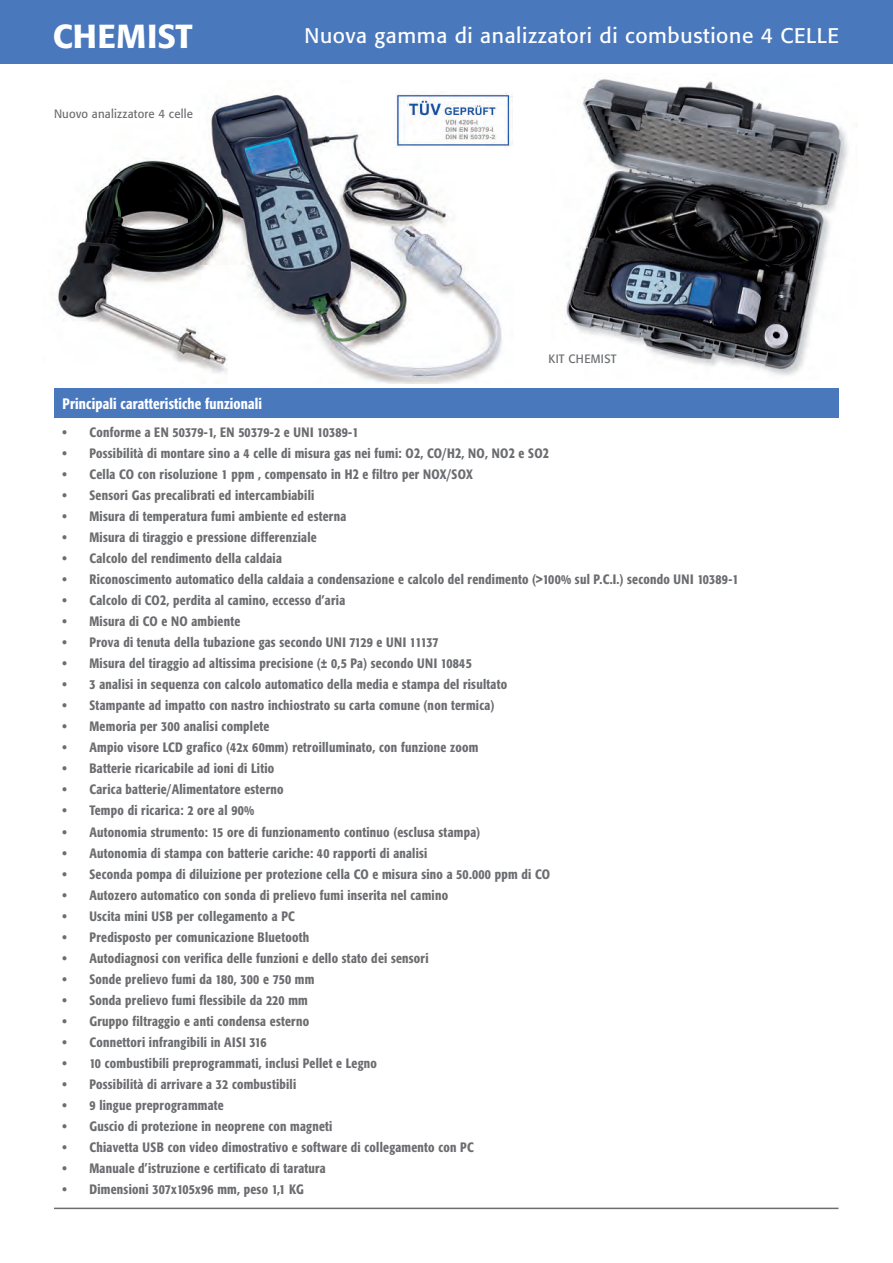
<style>
.page{position:relative;width:893px;height:1263px;background:#fff}
.page>*{position:absolute;margin:0;border:0;box-sizing:border-box;transform-origin:0 0}
.t1{font:500 33px "Formata";color:#fff}
.t2{font:21px "Formata";letter-spacing:.03em;color:#fff}
.t3{font:500 condensed 15px "Formata";letter-spacing:.01em;color:#fff;scale:.95 1}
.t4{font:500 condensed 13.5px "Formata";letter-spacing:.02em;color:#6c6d70;scale:.95 1}
.t5{font:12px "Formata";letter-spacing:.02em;color:#6c6d70;scale:.95 1}
.s1{font-size:14.85px}
</style>
<div class="page">
<img style="left:57px;top:95px;width:445px;height:288px">
<div style="left:0;top:0;width:893px;height:64px;background:#4a78bd"></div>
<div style="left:54px;top:388px;width:784px;height:30px;background:#4a78bd"></div>
<hr style="left:54px;top:1207px;width:784px;height:2px;background:#6c6d70">
<img style="left:565px;top:78px;width:283px;height:298px">
<img style="left:393px;top:92px;width:120px;height:56px">
<p class="t1" style="left:53px;top:16px;width:141px">CHEMIST</p>
<p class="t2" style="left:305px;top:22px;width:536px">Nuova gamma di analizzatori di combustione 4 CELLE</p>
<p class="t5" style="left:54px;top:106px;width:148px">Nuovo analizzatore 4 celle</p>
<p class="t5" style="left:549px;top:351px;width:73px">KIT CHEMIST</p>
<p class="t3" style="left:63px;top:395px;width:212px">Principali caratteristiche funzionali</p>
<p class="t4" style="left:63px;top:424px;width:313px">• Conforme a EN 50379-1, EN 50379-2 e UNI 10389-1</p>
<p class="t4" style="left:63px;top:445px;width:514px">• Possibilità di montare sino a 4 celle di misura gas nei fumi: O<span class="s1">2</span>, CO/H<span class="s1">2</span>, NO, NO<span class="s1">2</span> e SO<span class="s1">2</span></p>
<p class="t4" style="left:63px;top:466px;width:433px">• Cella CO con risoluzione 1 ppm , compensato in H<span class="s1">2</span> e filtro per NOX/SOX</p>
<p class="t4" style="left:63px;top:487px;width:267px">• Sensori Gas precalibrati ed intercambiabili</p>
<p class="t4" style="left:63px;top:508px;width:300px">• Misura di temperatura fumi ambiente ed esterna</p>
<p class="t4" style="left:63px;top:529px;width:269px">• Misura di tiraggio e pressione differenziale</p>
<p class="t4" style="left:63px;top:550px;width:232px">• Calcolo del rendimento della caldaia</p>
<p class="t4" style="left:63px;top:571px;width:713px">• Riconoscimento automatico della caldaia a condensazione e calcolo del rendimento (&gt;100% sul P.C.I.) secondo UNI 10389-1</p>
<p class="t4" style="left:63px;top:592px;width:299px">• Calcolo di CO<span class="s1">2</span>, perdita al camino, eccesso d’aria</p>
<p class="t4" style="left:63px;top:613px;width:189px">• Misura di CO e NO ambiente</p>
<p class="t4" style="left:63px;top:634px;width:397px">• Prova di tenuta della tubazione gas secondo UNI 7129 e UNI 11137</p>
<p class="t4" style="left:63px;top:655px;width:432px">• Misura del tiraggio ad altissima precisione (± 0,5 Pa) secondo UNI 10845</p>
<p class="t4" style="left:63px;top:676px;width:470px">• 3 analisi in sequenza con calcolo automatico della media e stampa del risultato</p>
<p class="t4" style="left:63px;top:697px;width:456px">• Stampante ad impatto con nastro inchiostrato su carta comune (non termica)</p>
<p class="t4" style="left:63px;top:718px;width:219px">• Memoria per 300 analisi complete</p>
<p class="t4" style="left:63px;top:739px;width:439px">• Ampio visore LCD grafico (42x 60mm) retroilluminato, con funzione zoom</p>
<p class="t4" style="left:63px;top:760px;width:224px">• Batterie ricaricabile ad ioni di Litio</p>
<p class="t4" style="left:63px;top:781px;width:234px">• Carica batterie/Alimentatore esterno</p>
<p class="t4" style="left:63px;top:802px;width:203px">• Tempo di ricarica: 2 ore al 90%</p>
<p class="t4" style="left:63px;top:823px;width:441px">• Autonomia strumento: 15 ore di funzionamento continuo (esclusa stampa)</p>
<p class="t4" style="left:63px;top:844px;width:386px">• Autonomia di stampa con batterie cariche: 40 rapporti di analisi</p>
<p class="t4" style="left:63px;top:865px;width:515px">• Seconda pompa di diluizione per protezione cella CO e misura sino a 50.000 ppm di CO</p>
<p class="t4" style="left:63px;top:886px;width:407px">• Autozero automatico con sonda di prelievo fumi inserita nel camino</p>
<p class="t4" style="left:63px;top:907px;width:246px">• Uscita mini USB per collegamento a PC</p>
<p class="t4" style="left:63px;top:928px;width:261px">• Predisposto per comunicazione Bluetooth</p>
<p class="t4" style="left:63px;top:949px;width:387px">• Autodiagnosi con verifica delle funzioni e dello stato dei sensori</p>
<p class="t4" style="left:63px;top:970px;width:267px">• Sonde prelievo fumi da 180, 300 e 750 mm</p>
<p class="t4" style="left:63px;top:991px;width:260px">• Sonda prelievo fumi flessibile da 220 mm</p>
<p class="t4" style="left:63px;top:1012px;width:261px">• Gruppo filtraggio e anti condensa esterno</p>
<p class="t4" style="left:63px;top:1033px;width:216px">• Connettori infrangibili in AISI 316</p>
<p class="t4" style="left:63px;top:1054px;width:332px">• 10 combustibili preprogrammati, inclusi Pellet e Legno</p>
<p class="t4" style="left:63px;top:1075px;width:248px">• Possibilità di arrivare a 32 combustibili</p>
<p class="t4" style="left:63px;top:1096px;width:171px">• 9 lingue preprogrammate</p>
<p class="t4" style="left:63px;top:1118px;width:286px">• Guscio di protezione in neoprene con magneti</p>
<p class="t4" style="left:63px;top:1139px;width:435px">• Chiavetta USB con video dimostrativo e software di collegamento con PC</p>
<p class="t4" style="left:63px;top:1160px;width:279px">• Manuale d’istruzione e certificato di taratura</p>
<p class="t4" style="left:63px;top:1181px;width:256px">• Dimensioni 307x105x96 mm, peso 1,1 KG</p>
</div>
